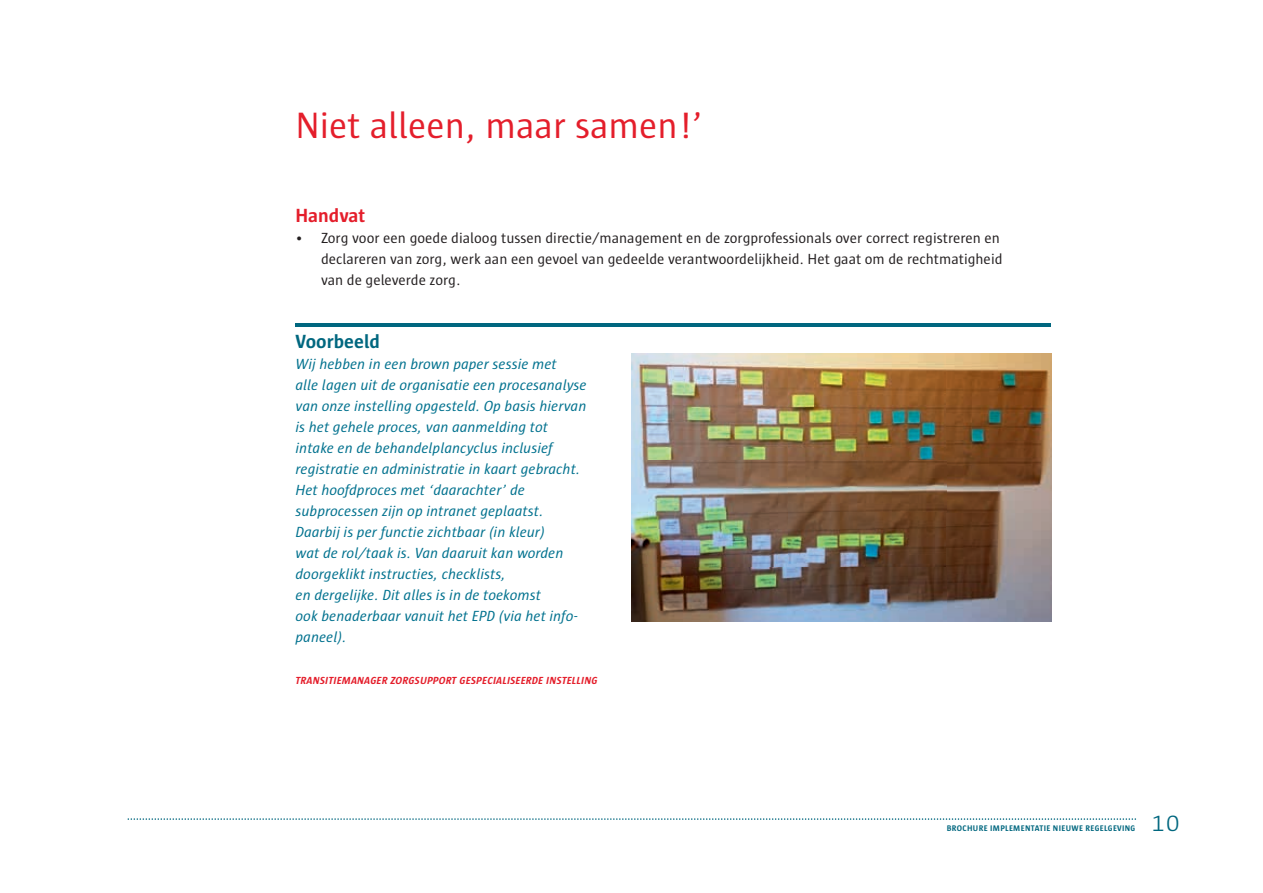
<style>
.page{position:relative;width:1263px;height:893px;background:#fff}
.page>*{position:absolute;margin:0;border:0;box-sizing:border-box;transform-origin:0 0}
.t1{font:37.5px "Sun";color:#e41e2b}
.t2{font:300 27px "Sun";color:#00677f}
.t3{font:700 19.5px "Sun";color:#00677f}
.t4{font:700 19.5px "Sun";color:#e41e2b}
.t5{font:italic 15px/21px "Sun";color:#00718e}
.t6{font:15px/21px "Sun";color:#231f20}
.t7{font:italic 700 10.5px "Sun";letter-spacing:.02em;color:#e41e2b}
.t8{font:700 8.4px "Sun";letter-spacing:.04em;color:#00677f}
</style>
<div class="page">
<svg style="left:128px;top:818px;width:1008px;height:2px"></svg>
<hr style="left:296px;top:324px;width:755px;height:3px;background:#00677f">
<img style="left:632px;top:354px;width:419px;height:267px">
<h1 class="t1" style="left:296px;top:105px;width:409px">Niet alleen, maar samen!’</h1>
<h3 class="t4" style="left:296px;top:205px;width:71px">Handvat</h3>
<p class="t6" style="left:321px;top:228px;width:683px;text-indent:-26px">• Zorg voor een goede dialoog tussen directie/management en de zorgprofessionals over correct registreren en declareren van zorg, werk aan een gevoel van gedeelde verantwoordelijkheid. Het gaat om de rechtmatigheid van de geleverde zorg.</p>
<h3 class="t3" style="left:296px;top:331px;width:86px">Voorbeeld</h3>
<p class="t5" style="left:296px;top:354px;width:293px">Wij hebben in een brown paper sessie met<br>alle lagen uit de organisatie een procesanalyse van onze instelling opgesteld. Op basis hiervan is het gehele proces, van aanmelding tot intake en de behandelplancyclus inclusief registratie en administratie in kaart gebracht.<br>Het hoofdproces met ‘daarachter’ de subprocessen zijn op intranet geplaatst.<br>Daarbij is per functie zichtbaar (in kleur)<br>wat de rol/taak is. Van daaruit kan worden doorgeklikt instructies, checklists,<br>en dergelijke. Dit alles is in de toekomst<br>ook benaderbaar vanuit het EPD (via het info&shy;paneel).</p>
<p class="t7" style="left:296px;top:675px;width:303px">TRANSITIEMANAGER ZORGSUPPORT GESPECIALISEERDE INSTELLING</p>
<p class="t8" style="left:947px;top:824px;width:190px">BROCHURE IMPLEMENTATIE NIEUWE REGELGEVING</p>
<h2 class="t2" style="left:1151px;top:808px;width:30px">10</h2>
</div>
